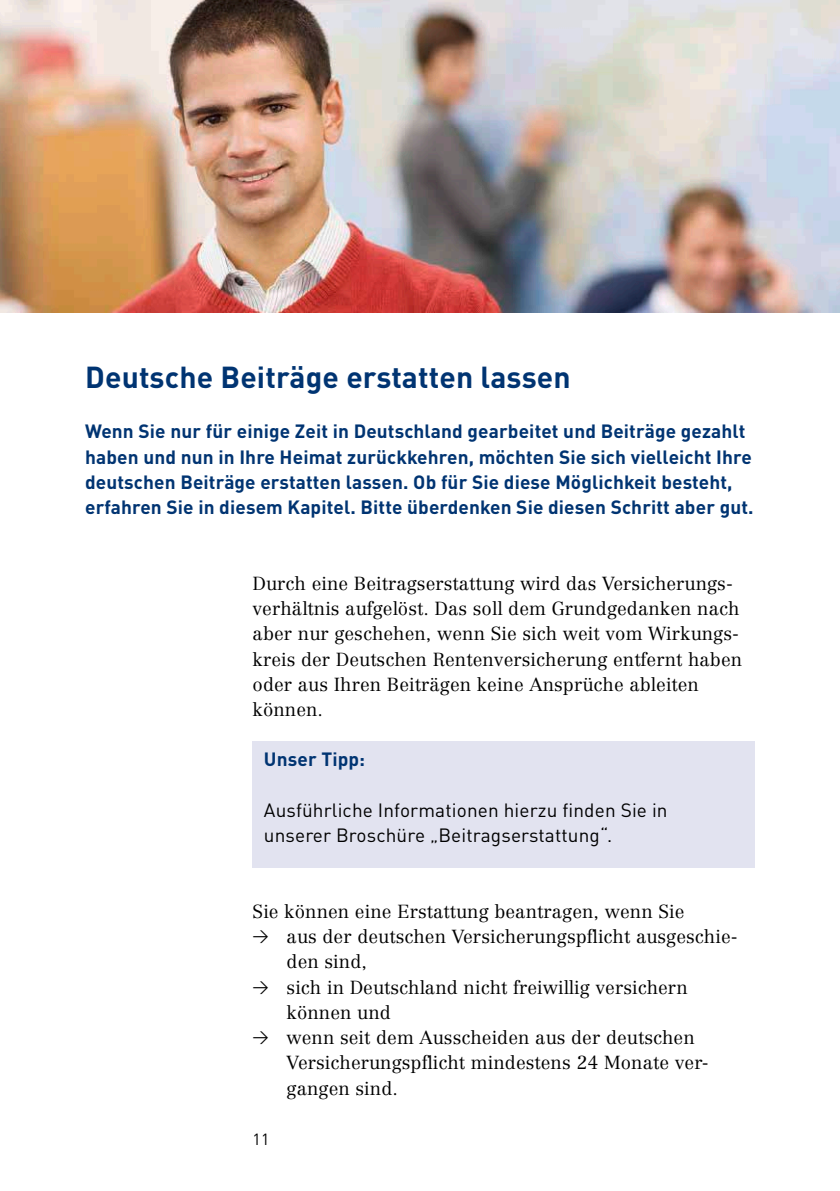
<style>
.page{position:relative;width:840px;height:1191px;background:#fff}
.page>*{position:absolute;margin:0;border:0;box-sizing:border-box;transform-origin:0 0}
.t1{font:700 30px "DIN Pro";letter-spacing:.005em;color:#003472}
.t2{font:700 19px/25.2px "DIN Pro";letter-spacing:.005em;color:#003472}
.t3{font:19px/25.2px "DIN Pro";letter-spacing:.005em;color:#000}
.t4{font:300 18.6px/25.2px "Centennial LT Pro";letter-spacing:.005em;color:#000}
.t5{font:16px "DIN Pro";color:#000}
.s1{font-family:"DIN Regular Alternate";font-weight:400;font-size:16px}
</style>
<div class="page">
<div style="left:252px;top:741px;width:502px;height:126px;background:#e2e3f0"></div>
<img style="left:0;top:0;width:839px;height:312px">
<h2 class="t1" style="left:85px;top:352px;width:487px">Deutsche Beiträge erstatten lassen</h2>
<p class="t2" style="left:85px;top:417px;width:669px">Wenn Sie nur für einige Zeit in Deutschland gearbeitet und Beiträge gezahlt haben und nun in Ihre Heimat zurückkehren, möchten Sie sich vielleicht Ihre deutschen Beiträge erstatten lassen. Ob für Sie diese Möglichkeit besteht, erfahren Sie in diesem Kapitel. Bitte überdenken Sie diesen Schritt aber gut.</p>
<p class="t4" style="left:252px;top:570px;width:491px">Durch eine Beitragserstattung wird das Versicherungs&shy;verhältnis aufgelöst. Das soll dem Grundgedanken nach aber nur geschehen, wenn Sie sich weit vom Wirkungs&shy;kreis der Deutschen Rentenversicherung entfernt haben oder aus Ihren Beiträgen keine Ansprüche ableiten können.</p>
<h3 class="t2" style="left:264px;top:744px;width:103px">Unser Tipp:</h3>
<p class="t3" style="left:264px;top:795px;width:405px">Ausführliche Informationen hierzu finden Sie in unserer Broschüre „Beitragserstattung“.</p>
<p class="t4" style="left:252px;top:898px;width:433px">Sie können eine Erstattung beantragen, wenn Sie</p>
<p class="t4" style="left:286px;top:924px;width:452px;text-indent:-34px"><span class="s1">&gt;</span> aus der deutschen Versicherungspflicht ausgeschie&shy;den sind,</p>
<p class="t4" style="left:286px;top:974px;width:402px;text-indent:-34px"><span class="s1">&gt;</span> sich in Deutschland nicht freiwillig versichern können und</p>
<p class="t4" style="left:286px;top:1025px;width:423px;text-indent:-34px"><span class="s1">&gt;</span> wenn seit dem Ausscheiden aus der deutschen<br>Versicherungspflicht mindestens 24 Monate ver&shy;gangen sind.</p>
<p class="t5" style="left:252px;top:1126px;width:18px">11</p>
</div>
